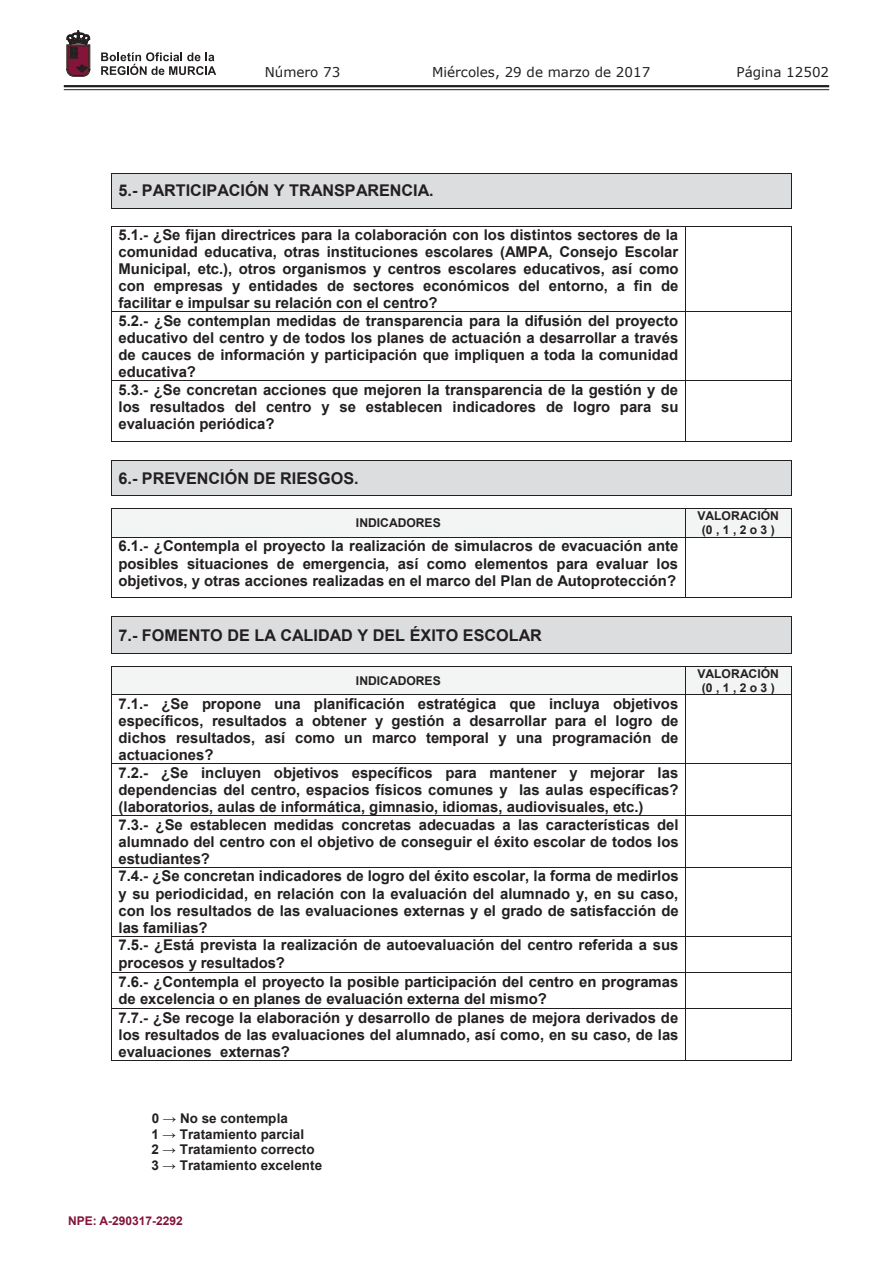
<style>
.page{position:relative;width:893px;height:1263px;background:#fff}
.page>*{position:absolute;margin:0;border:0;box-sizing:border-box;transform-origin:0 0}
.t1{font:700 16.2px "Arial";color:#231f20}
.t2{font:700 14.85px/17.2px "Arial";color:#231f20}
.t3{font:700 13.5px/15.6px "Arial";color:#231f20}
.t4{font:13.5px "Verdana";color:#231f20}
.t5{font:700 12.15px/14px "Arial";color:#231f20;text-align:center}
.t6{font:700 12px "Arial";color:#83143a}
</style>
<div class="page">
<hr style="left:64px;top:85px;width:765px;height:2px;background:#231f20">
<hr style="left:64px;top:89px;width:765px;height:1px;background:#231f20">
<svg style="left:101px;top:52px;width:115px;height:23px"></svg>
<svg style="left:67px;top:31px;width:23px;height:45px"></svg>
<div style="left:112px;top:174px;width:679px;height:34px;background:#dcdddf"></div>
<hr style="left:112px;top:173px;width:679px;height:1px;background:#231f20">
<hr style="left:111px;top:173px;width:1px;height:35px;background:#231f20">
<hr style="left:791px;top:173px;width:1px;height:35px;background:#231f20">
<hr style="left:112px;top:208px;width:679px;height:1px;background:#231f20">
<hr style="left:112px;top:226px;width:573px;height:1px;background:#231f20">
<hr style="left:686px;top:226px;width:105px;height:1px;background:#231f20">
<hr style="left:111px;top:226px;width:1px;height:86px;background:#231f20">
<hr style="left:685px;top:226px;width:1px;height:86px;background:#231f20">
<hr style="left:791px;top:226px;width:1px;height:86px;background:#231f20">
<hr style="left:112px;top:312px;width:573px;height:1px;background:#231f20">
<hr style="left:686px;top:312px;width:105px;height:1px;background:#231f20">
<hr style="left:111px;top:312px;width:1px;height:69px;background:#231f20">
<hr style="left:685px;top:312px;width:1px;height:69px;background:#231f20">
<hr style="left:791px;top:312px;width:1px;height:69px;background:#231f20">
<hr style="left:112px;top:381px;width:573px;height:1px;background:#231f20">
<hr style="left:686px;top:381px;width:105px;height:1px;background:#231f20">
<hr style="left:111px;top:381px;width:1px;height:60px;background:#231f20">
<hr style="left:112px;top:441px;width:573px;height:1px;background:#231f20">
<hr style="left:685px;top:381px;width:1px;height:60px;background:#231f20">
<hr style="left:686px;top:441px;width:105px;height:1px;background:#231f20">
<hr style="left:791px;top:381px;width:1px;height:60px;background:#231f20">
<div style="left:112px;top:461px;width:679px;height:34px;background:#dcdddf"></div>
<hr style="left:112px;top:460px;width:679px;height:1px;background:#231f20">
<hr style="left:111px;top:461px;width:1px;height:34px;background:#231f20">
<hr style="left:791px;top:461px;width:1px;height:34px;background:#231f20">
<hr style="left:112px;top:495px;width:679px;height:1px;background:#231f20">
<div style="left:112px;top:509px;width:573px;height:28px;background:#f3f4f4"></div>
<div style="left:686px;top:509px;width:105px;height:28px;background:#f3f4f4"></div>
<hr style="left:112px;top:508px;width:573px;height:1px;background:#231f20">
<hr style="left:686px;top:508px;width:105px;height:1px;background:#231f20">
<svg style="left:111px;top:508px;width:1px;height:30px"></svg>
<hr style="left:112px;top:537px;width:573px;height:1px;background:#231f20">
<svg style="left:685px;top:508px;width:1px;height:30px"></svg>
<hr style="left:686px;top:537px;width:105px;height:1px;background:#231f20">
<svg style="left:791px;top:508px;width:1px;height:30px"></svg>
<hr style="left:111px;top:538px;width:1px;height:59px;background:#231f20">
<hr style="left:112px;top:597px;width:573px;height:1px;background:#231f20">
<hr style="left:685px;top:538px;width:1px;height:59px;background:#231f20">
<hr style="left:686px;top:597px;width:105px;height:1px;background:#231f20">
<hr style="left:791px;top:538px;width:1px;height:59px;background:#231f20">
<div style="left:112px;top:617px;width:679px;height:36px;background:#dcdddf"></div>
<hr style="left:112px;top:617px;width:679px;height:1px;background:#231f20">
<hr style="left:111px;top:617px;width:1px;height:36px;background:#231f20">
<hr style="left:791px;top:617px;width:1px;height:36px;background:#231f20">
<hr style="left:112px;top:653px;width:679px;height:1px;background:#231f20">
<div style="left:112px;top:667px;width:573px;height:28px;background:#f3f4f4"></div>
<div style="left:686px;top:667px;width:105px;height:28px;background:#f3f4f4"></div>
<hr style="left:112px;top:666px;width:573px;height:1px;background:#231f20">
<hr style="left:686px;top:666px;width:105px;height:1px;background:#231f20">
<svg style="left:111px;top:666px;width:2px;height:29px"></svg>
<hr style="left:112px;top:695px;width:573px;height:1px;background:#231f20">
<svg style="left:685px;top:666px;width:1px;height:29px"></svg>
<hr style="left:686px;top:695px;width:105px;height:1px;background:#231f20">
<svg style="left:791px;top:666px;width:1px;height:29px"></svg>
<hr style="left:111px;top:695px;width:1px;height:68px;background:#231f20">
<hr style="left:685px;top:695px;width:1px;height:68px;background:#231f20">
<hr style="left:791px;top:695px;width:1px;height:68px;background:#231f20">
<hr style="left:112px;top:763px;width:573px;height:1px;background:#231f20">
<hr style="left:686px;top:763px;width:105px;height:1px;background:#231f20">
<hr style="left:111px;top:764px;width:1px;height:51px;background:#231f20">
<hr style="left:685px;top:764px;width:1px;height:51px;background:#231f20">
<hr style="left:791px;top:764px;width:1px;height:51px;background:#231f20">
<hr style="left:112px;top:815px;width:573px;height:1px;background:#231f20">
<hr style="left:686px;top:815px;width:105px;height:1px;background:#231f20">
<hr style="left:111px;top:816px;width:1px;height:51px;background:#231f20">
<hr style="left:685px;top:816px;width:1px;height:51px;background:#231f20">
<hr style="left:791px;top:816px;width:1px;height:51px;background:#231f20">
<hr style="left:112px;top:867px;width:573px;height:1px;background:#231f20">
<hr style="left:686px;top:867px;width:105px;height:1px;background:#231f20">
<hr style="left:111px;top:868px;width:1px;height:68px;background:#231f20">
<hr style="left:685px;top:868px;width:1px;height:68px;background:#231f20">
<hr style="left:791px;top:868px;width:1px;height:68px;background:#231f20">
<hr style="left:112px;top:936px;width:573px;height:1px;background:#231f20">
<hr style="left:686px;top:936px;width:105px;height:1px;background:#231f20">
<hr style="left:111px;top:937px;width:1px;height:35px;background:#231f20">
<hr style="left:685px;top:937px;width:1px;height:35px;background:#231f20">
<hr style="left:791px;top:937px;width:1px;height:35px;background:#231f20">
<hr style="left:112px;top:972px;width:573px;height:1px;background:#231f20">
<hr style="left:686px;top:972px;width:105px;height:1px;background:#231f20">
<hr style="left:111px;top:973px;width:1px;height:36px;background:#231f20">
<hr style="left:685px;top:973px;width:1px;height:36px;background:#231f20">
<hr style="left:791px;top:973px;width:1px;height:36px;background:#231f20">
<hr style="left:112px;top:1009px;width:573px;height:1px;background:#231f20">
<hr style="left:686px;top:1009px;width:105px;height:1px;background:#231f20">
<hr style="left:111px;top:1009px;width:1px;height:51px;background:#231f20">
<hr style="left:112px;top:1060px;width:573px;height:1px;background:#231f20">
<hr style="left:685px;top:1009px;width:1px;height:51px;background:#231f20">
<hr style="left:686px;top:1060px;width:105px;height:1px;background:#231f20">
<hr style="left:791px;top:1009px;width:1px;height:51px;background:#231f20">
<p class="t4" style="left:265px;top:62px;width:77px">Número 73</p>
<p class="t4" style="left:432px;top:62px;width:220px">Miércoles, 29 de marzo de 2017</p>
<p class="t4" style="left:736px;top:62px;width:94px">Página 12502</p>
<p class="t1" style="left:118px;top:179px;width:317px">5.- PARTICIPACIÓN Y TRANSPARENCIA.</p>
<p class="t2" style="left:118px;top:226px;width:562px">5.1.- ¿Se fijan directrices para la colaboración con los distintos sectores de la comunidad educativa, otras instituciones escolares (AMPA, Consejo Escolar Municipal, etc.), otros organismos y centros escolares educativos, así como con empresas y entidades de sectores económicos del entorno, a fin de facilitar e impulsar su relación con el centro?<br>5.2.- ¿Se contemplan medidas de transparencia para la difusión del proyecto educativo del centro y de todos los planes de actuación a desarrollar a través de cauces de información y participación que impliquen a toda la comunidad educativa?<br>5.3.- ¿Se concretan acciones que mejoren la transparencia de la gestión y de los resultados del centro y se establecen indicadores de logro para su evaluación periódica?</p>
<p class="t1" style="left:118px;top:467px;width:242px">6.- PREVENCIÓN DE RIESGOS.</p>
<p class="t5" style="left:356px;top:516px;width:86px">INDICADORES</p>
<p class="t5" style="left:697px;top:509px;width:83px">VALORACIÓN (0 , 1 , 2 o 3 )</p>
<p class="t2" style="left:118px;top:538px;width:561px;text-align:justify">6.1.- ¿Contempla el proyecto la realización de simulacros de evacuación ante posibles situaciones de emergencia, así como elementos para evaluar los objetivos, y otras acciones realizadas en el marco del Plan de Autoprotección?</p>
<p class="t1" style="left:118px;top:624px;width:425px">7.- FOMENTO DE LA CALIDAD Y DEL ÉXITO ESCOLAR</p>
<p class="t5" style="left:356px;top:673px;width:86px">INDICADORES</p>
<p class="t5" style="left:697px;top:666px;width:83px">VALORACIÓN (0 , 1 , 2 o 3 )</p>
<p class="t2" style="left:118px;top:695px;width:562px">7.1.- ¿Se propone una planificación estratégica que incluya objetivos específicos, resultados a obtener y gestión a desarrollar para el logro de dichos resultados, así como un marco temporal y una programación de actuaciones?<br>7.2.- ¿Se incluyen objetivos específicos para mantener y mejorar las dependencias del centro, espacios físicos comunes y las aulas específicas? (laboratorios, aulas de informática, gimnasio, idiomas, audiovisuales, etc.)<br>7.3.- ¿Se establecen medidas concretas adecuadas a las características del alumnado del centro con el objetivo de conseguir el éxito escolar de todos los estudiantes?<br>7.4.- ¿Se concretan indicadores de logro del éxito escolar, la forma de medirlos y su periodicidad, en relación con la evaluación del alumnado y, en su caso, con los resultados de las evaluaciones externas y el grado de satisfacción de las familias?<br>7.5.- ¿Está prevista la realización de autoevaluación del centro referida a sus procesos y resultados?</p>
<p class="t2" style="left:118px;top:973px;width:561px">7.6.- ¿Contempla el proyecto la posible participación del centro en programas de excelencia o en planes de evaluación externa del mismo?</p>
<p class="t2" style="left:118px;top:1009px;width:562px;text-align:justify">7.7.- ¿Se recoge la elaboración y desarrollo de planes de mejora derivados de los resultados de las evaluaciones del alumnado, así como, en su caso, de las evaluaciones externas?</p>
<p class="t3" style="left:151px;top:1111px;width:172px">0 → No se contempla<br>1 → Tratamiento parcial<br>2 → Tratamiento correcto<br>3 → Tratamiento excelente</p>
<p class="t6" style="left:68px;top:1212px;width:116px">NPE: A-290317-2292</p>
</div>
